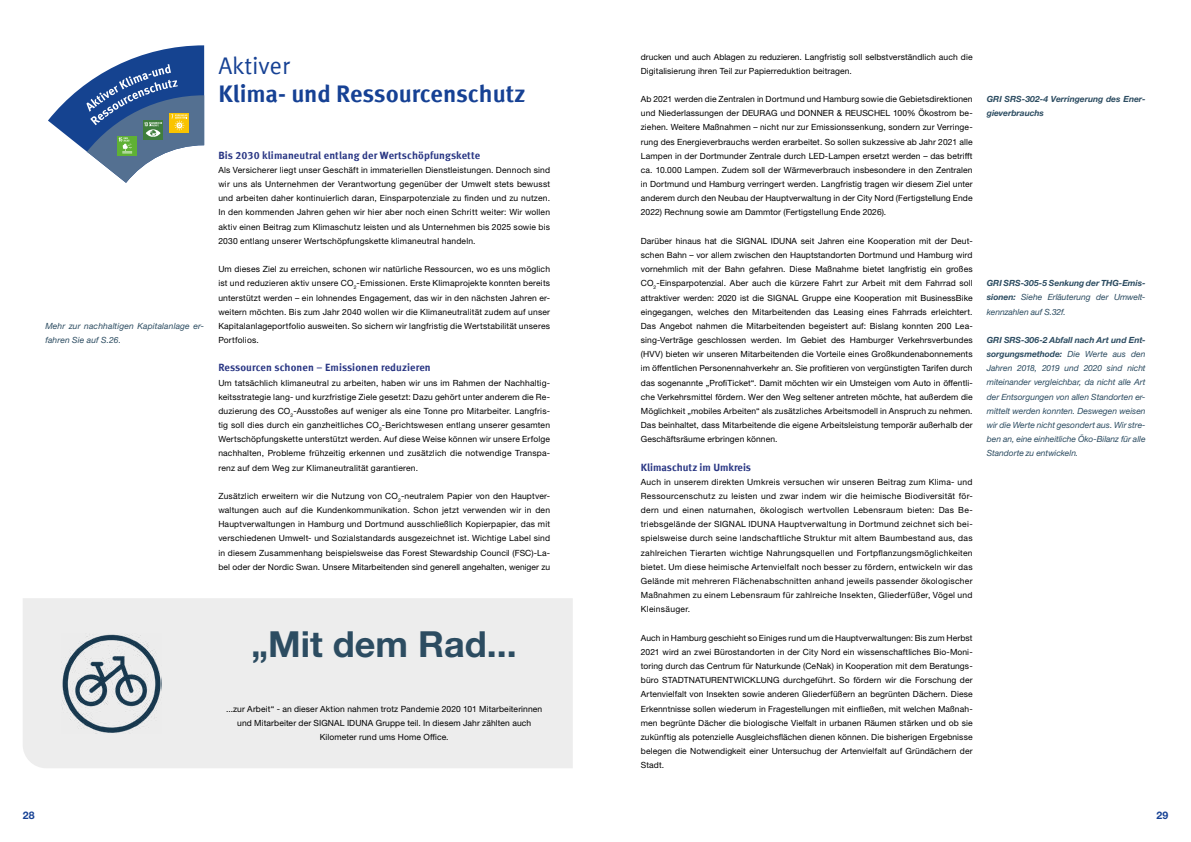
<style>
.page{position:relative;width:1191px;height:842px;background:#fff}
.page>*{position:absolute;margin:0;border:0;box-sizing:border-box;transform-origin:0 0}
.t1{font:700 36px "Helvetica Neue LTW1 G";color:#2c4c61}
.t2{font:700 24px "Meta Offc Pro";color:#164194}
.t3{font:24px "Meta Offc Pro Norm";letter-spacing:-.005em;color:#164194}
.t4{font:700 10.5px "Meta Offc Pro";letter-spacing:.01em;color:#283583}
.t5{font:700 10.5px "Helvetica Neue LTW1 G";color:#164194}
.t6{font:8.5px/14.2px "Helvetica Neue LTW1 G";letter-spacing:.015em;color:#000;text-align:justify}
.t7{font:italic 8.5px/14.2px "Helvetica Neue LTW1 G";color:#2c4c61;text-align:justify}
.t8{font:italic 700 8.5px/14.2px "Helvetica Neue LTW1 G";letter-spacing:-.005em;color:#2c4c61}
.s1{font-weight:700}
</style>
<div class="page">
<div style="left:23px;top:598px;width:550px;height:170px;background:#ededed"></div>
<img style="left:61px;top:633px;width:100px;height:100px">
<svg style="left:48px;top:45px;width:156px;height:138px"></svg>
<h2 class="t3" style="left:218px;top:47px;width:73px">Aktiver</h2>
<h2 class="t2" style="left:218px;top:75px;width:309px">Klima- und Ressourcenschutz</h2>
<p class="t7" style="left:45px;top:319px;width:160px">Mehr zur nachhaltigen Kapitalanlage er&shy;fahren Sie auf S.26.</p>
<p class="t4" style="left:218px;top:147px;width:263px">Bis 2030 klimaneutral entlang der Wertschöpfungskette</p>
<p class="t6" style="left:218px;top:163px;width:333px">Als Versicherer liegt unser Geschäft in immateriellen Dienstleistungen. Dennoch sind wir uns als Unternehmen der Verantwortung gegenüber der Umwelt stets bewusst und arbeiten daher kontinuierlich daran, Einsparpotenziale zu finden und zu nutzen.<br>In den kommenden Jahren gehen wir hier aber noch einen Schritt weiter: Wir wollen aktiv einen Beitrag zum Klimaschutz leisten und als Unternehmen bis 2025 sowie bis 2030 entlang unserer Wertschöpfungskette klimaneutral handeln.</p>
<p class="t6" style="left:218px;top:262px;width:333px">Um dieses Ziel zu erreichen, schonen wir natürliche Ressourcen, wo es uns möglich ist und reduzieren aktiv unsere CO<sub>2</sub>-Emissionen. Erste Klimaprojekte konnten bereits unterstützt werden – ein lohnendes Engagement, das wir in den nächsten Jahren er&shy;weitern möchten. Bis zum Jahr 2040 wollen wir die Klimaneutralität zudem auf unser Kapitalanlageportfolio ausweiten. So sichern wir langfristig die Wertstabilität unseres Portfolios.</p>
<p class="t4" style="left:218px;top:359px;width:214px">Ressourcen schonen – Emissionen reduzieren</p>
<p class="t6" style="left:218px;top:375px;width:333px">Um tatsächlich klimaneutral zu arbeiten, haben wir uns im Rahmen der Nachhaltig&shy;keitsstrategie lang- und kurzfristige Ziele gesetzt: Dazu gehört unter anderem die Re&shy;duzierung des CO<sub>2</sub>-Ausstoßes auf weniger als eine Tonne pro Mitarbeiter. Langfris&shy;tig soll dies durch ein ganzheitliches CO<sub>2</sub>-Berichtswesen entlang unserer gesamten Wertschöpfungskette unterstützt werden. Auf diese Weise können wir unsere Erfolge nachhalten, Probleme frühzeitig erkennen und zusätzlich die notwendige Transpa&shy;renz auf dem Weg zur Klimaneutralität garantieren.</p>
<p class="t6" style="left:218px;top:489px;width:333px">Zusätzlich erweitern wir die Nutzung von CO<sub>2</sub>-neutralem Papier von den Hauptver&shy;waltungen auch auf die Kundenkommunikation. Schon jetzt verwenden wir in den Hauptverwaltungen in Hamburg und Dortmund ausschließlich Kopierpapier, das mit verschiedenen Umwelt- und Sozialstandards ausgezeichnet ist. Wichtige Label sind in diesem Zusammenhang beispielsweise das Forest Stewardship Council (FSC)-La&shy;bel oder der Nordic Swan. Unsere Mitarbeitenden sind generell angehalten, weniger zu</p>
<h1 class="t1" style="left:251px;top:622px;width:267px">„Mit dem Rad...</h1>
<p class="t6" style="left:226px;top:701px;width:318px;text-align:center">...zur Arbeit“ - an dieser Aktion nahmen trotz Pandemie 2020 101 Mitarbeiterinnen und Mitarbeiter der SIGNAL IDUNA Gruppe teil. In diesem Jahr zählten auch<br>Kilometer rund ums Home Office.</p>
<p class="t6" style="left:641px;top:49px;width:333px">drucken und auch Ablagen zu reduzieren. Langfristig soll selbstverständlich auch die<br>Digitalisierung ihren Teil zur Papierreduktion beitragen.</p>
<p class="t6" style="left:641px;top:92px;width:333px">Ab 2021 werden die Zentralen in Dortmund und Hamburg sowie die Gebietsdirektionen und Niederlassungen der DEURAG und DONNER &amp; REUSCHEL 100% Ökostrom be&shy;ziehen. Weitere Maßnahmen – nicht nur zur Emissionssenkung, sondern zur Verringe&shy;rung des Energieverbrauchs werden erarbeitet. So sollen sukzessive ab Jahr 2021 alle Lampen in der Dortmunder Zentrale durch LED-Lampen ersetzt werden – das betrifft ca. 10.000 Lampen. Zudem soll der Wärmeverbrauch insbesondere in den Zentralen in Dortmund und Hamburg verringert werden. Langfristig tragen wir diesem Ziel unter anderem durch den Neubau der Hauptverwaltung in der City Nord (Fertigstellung Ende 2022) Rechnung sowie am Dammtor (Fertigstellung Ende 2026).</p>
<p class="t6" style="left:641px;top:234px;width:333px">Darüber hinaus hat die SIGNAL IDUNA seit Jahren eine Kooperation mit der Deut&shy;schen Bahn – vor allem zwischen den Hauptstandorten Dortmund und Hamburg wird vornehmlich mit der Bahn gefahren. Diese Maßnahme bietet langfristig ein großes CO<sub>2</sub>-Einsparpotenzial. Aber auch die kürzere Fahrt zur Arbeit mit dem Fahrrad soll attraktiver werden: 2020 ist die SIGNAL Gruppe eine Kooperation mit BusinessBike eingegangen, welches den Mitarbeitenden das Leasing eines Fahrrads erleichtert.<br>Das Angebot nahmen die Mitarbeitenden begeistert auf: Bislang konnten 200 Lea&shy;sing-Verträge geschlossen werden. Im Gebiet des Hamburger Verkehrsverbundes (HVV) bieten wir unseren Mitarbeitenden die Vorteile eines Großkundenabonnements im öffentlichen Personennahverkehr an. Sie profitieren von vergünstigten Tarifen durch das sogenannte „ProfiTicket“. Damit möchten wir ein Umsteigen vom Auto in öffentli&shy;che Verkehrsmittel fördern. Wer den Weg seltener antreten möchte, hat außerdem die Möglichkeit „mobiles Arbeiten“ als zusätzliches Arbeitsmodell in Anspruch zu nehmen.<br>Das beinhaltet, dass Mitarbeitende die eigene Arbeitsleistung temporär außerhalb der Geschäftsräume erbringen können.</p>
<p class="t4" style="left:641px;top:459px;width:112px">Klimaschutz im Umkreis</p>
<p class="t6" style="left:641px;top:475px;width:333px">Auch in unserem direkten Umkreis versuchen wir unseren Beitrag zum Klima- und Ressourcenschutz zu leisten und zwar indem wir die heimische Biodiversität för&shy;dern und einen naturnahen, ökologisch wertvollen Lebensraum bieten: Das Be&shy;triebsgelände der SIGNAL IDUNA Hauptverwaltung in Dortmund zeichnet sich bei&shy;spielsweise durch seine landschaftliche Struktur mit altem Baumbestand aus, das zahlreichen Tierarten wichtige Nahrungsquellen und Fortpflanzungsmöglichkeiten bietet. Um diese heimische Artenvielfalt noch besser zu fördern, entwickeln wir das Gelände mit mehreren Flächenabschnitten anhand jeweils passender ökologischer Maßnahmen zu einem Lebensraum für zahlreiche Insekten, Gliederfüßer, Vögel und Kleinsäuger.</p>
<p class="t6" style="left:641px;top:630px;width:333px">Auch in Hamburg geschieht so Einiges rund um die Hauptverwaltungen: Bis zum Herbst 2021 wird an zwei Bürostandorten in der City Nord ein wissenschaftliches Bio-Moni&shy;toring durch das Centrum für Naturkunde (CeNak) in Kooperation mit dem Beratungs&shy;büro STADTNATURENTWICKLUNG durchgeführt. So fördern wir die Forschung der Artenvielfalt von Insekten sowie anderen Gliederfüßern an begrünten Dächern. Diese Erkenntnisse sollen wiederum in Fragestellungen mit einfließen, mit welchen Maßnah&shy;men begrünte Dächer die biologische Vielfalt in urbanen Räumen stärken und ob sie zukünftig als potenzielle Ausgleichsflächen dienen können. Die bisherigen Ergebnisse belegen die Notwendigkeit einer Untersuchug der Artenvielfalt auf Gründächern der Stadt.</p>
<p class="t8" style="left:986px;top:92px;width:160px">GRI SRS-302-4 Verringerung des Ener&shy;gieverbrauchs</p>
<p class="t7" style="left:986px;top:276px;width:160px"><span class="s1">GRI SRS-305-5 Senkung der THG-Emis&shy;sionen:</span> Siehe Erläuterung der Umwelt&shy;kennzahlen auf S.32f.</p>
<p class="t7" style="left:986px;top:333px;width:160px"><span class="s1">GRI SRS-306-2 Abfall nach Art und Ent&shy;sorgungsmethode:</span> Die Werte aus den Jahren 2018, 2019 und 2020 sind nicht miteinander vergleichbar, da nicht alle Art der Entsorgungen von allen Standorten er&shy;mittelt werden konnten. Deswegen weisen wir die Werte nicht gesondert aus. Wir stre&shy;ben an, eine einheitliche Öko-Bilanz für alle Standorte zu entwickeln.</p>
<p class="t5" style="left:23px;top:809px;width:13px">28</p>
<p class="t5" style="left:1156px;top:809px;width:13px">29</p>
</div>
